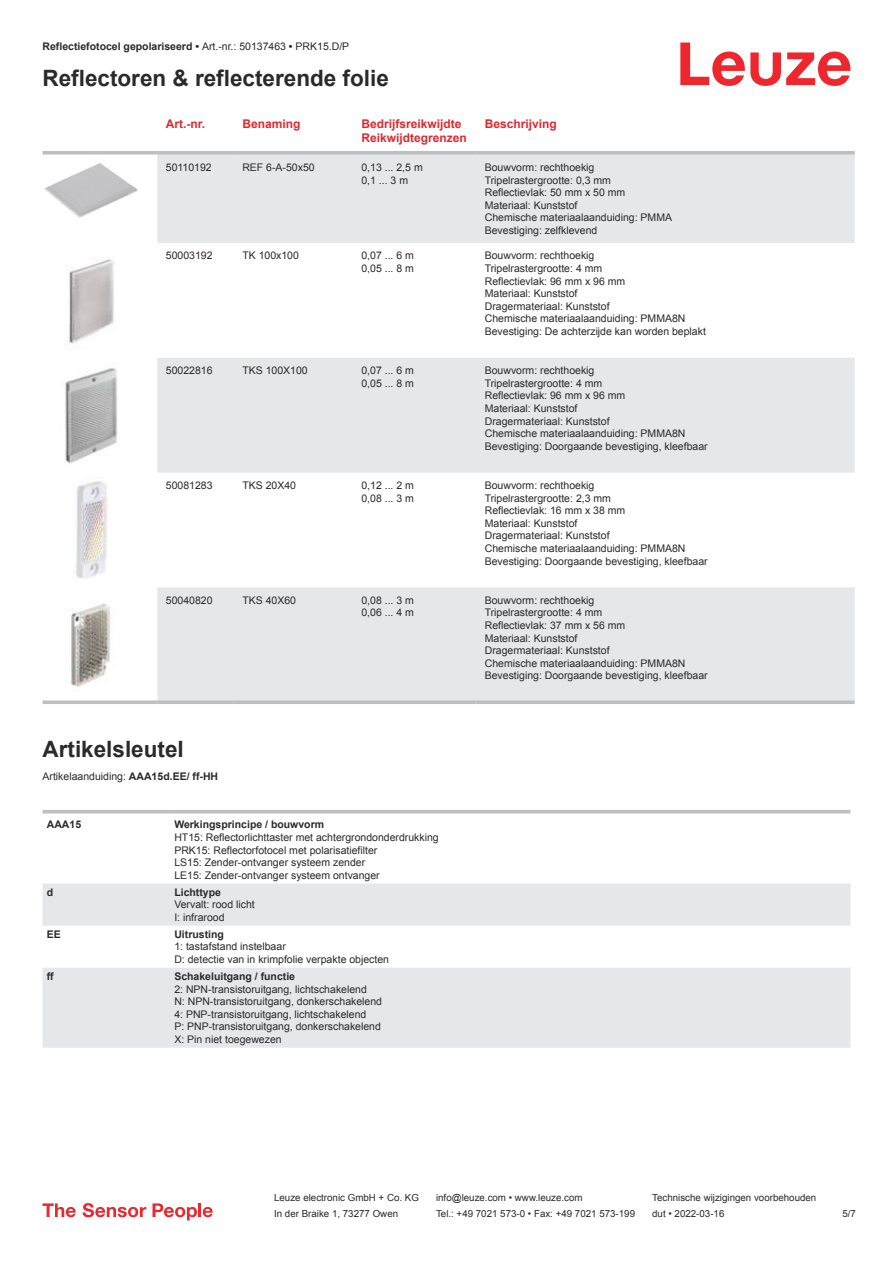
<style>
.page{position:relative;width:893px;height:1263px;background:#fff}
.page>*{position:absolute;margin:0;border:0;box-sizing:border-box;transform-origin:0 0}
.t1{font:700 22.5px "Arial";color:#2b292a}
.t2{font:700 12px/14.4px "Arial";color:#db2a30}
.t3{font:10.5px/12.6px "Arial";color:#2b292a}
.t4{font:700 10.5px "Arial";color:#2b292a}
.t5{font:9.75px "Arial";color:#2b292a}
.s1{font-weight:400}
.s2{font-weight:700}
</style>
<div class="page">
<svg style="left:680px;top:43px;width:170px;height:43px"></svg>
<svg style="left:157px;top:155px;width:698px;height:545px;fill:#e6e7e9"></svg>
<svg style="left:43px;top:151px;width:114px;height:4px"></svg>
<svg style="left:157px;top:151px;width:77px;height:4px"></svg>
<svg style="left:234px;top:151px;width:119px;height:4px"></svg>
<svg style="left:353px;top:151px;width:123px;height:4px"></svg>
<svg style="left:476px;top:151px;width:379px;height:4px;background:#c1c3c5"></svg>
<svg style="left:43px;top:700px;width:114px;height:4px"></svg>
<svg style="left:157px;top:700px;width:77px;height:4px"></svg>
<svg style="left:234px;top:700px;width:119px;height:4px"></svg>
<svg style="left:353px;top:700px;width:123px;height:4px"></svg>
<svg style="left:476px;top:700px;width:379px;height:4px;background:#c1c3c5"></svg>
<img style="left:44px;top:163px;width:94px;height:55px">
<img style="left:69px;top:259px;width:45px;height:85px">
<img style="left:65px;top:368px;width:53px;height:96px">
<img style="left:73px;top:481px;width:34px;height:98px">
<img style="left:70px;top:603px;width:41px;height:84px">
<svg style="left:43px;top:813px;width:807px;height:1px"></svg>
<svg style="left:43px;top:883px;width:807px;height:164px;fill:#e6e7e9"></svg>
<hr style="left:43px;top:810px;width:127px;height:3px;background:#bdbfc1">
<hr style="left:170px;top:810px;width:680px;height:3px;background:#bdbfc1">
<svg style="left:43px;top:1203px;width:33px;height:14px"></svg>
<svg style="left:83px;top:1203px;width:63px;height:14px"></svg>
<svg style="left:153px;top:1203px;width:44px;height:17px"></svg>
<hr style="left:198px;top:1203px;width:3px;height:14px;background:#ed272d">
<svg style="left:203px;top:1207px;width:10px;height:10px"></svg>
<p class="t4" style="left:43px;top:43px;width:308px">Reflectiefotocel gepolariseerd • <span class="s1">Art.-nr.: 50137463</span> • <span class="s1">PRK15.D/P</span></p>
<h1 class="t1" style="left:43px;top:70px;width:348px">Reflectoren &amp; reflecterende folie</h1>
<p class="t2" style="left:166px;top:117px;width:41px">Art.-nr.</p>
<p class="t2" style="left:242px;top:117px;width:60px">Benaming</p>
<p class="t2" style="left:361px;top:117px;width:107px">Bedrijfsreikwijdte<br>Reikwijdtegrenzen</p>
<p class="t2" style="left:485px;top:117px;width:74px">Beschrijving</p>
<p class="t3" style="left:166px;top:162px;width:47px">50110192</p>
<p class="t3" style="left:242px;top:162px;width:74px">REF 6-A-50x50</p>
<p class="t3" style="left:361px;top:162px;width:63px">0,13 ... 2,5 m<br>0,1 ... 3 m</p>
<p class="t3" style="left:485px;top:162px;width:189px">Bouwvorm: rechthoekig<br>Tripelrastergrootte: 0,3 mm<br>Reflectievlak: 50 mm x 50 mm<br>Materiaal: Kunststof<br>Chemische materiaalaanduiding: PMMA<br>Bevestiging: zelfklevend</p>
<p class="t3" style="left:166px;top:250px;width:48px">50003192</p>
<p class="t3" style="left:242px;top:250px;width:58px">TK 100x100</p>
<p class="t3" style="left:361px;top:250px;width:54px">0,07 ... 6 m<br>0,05 ... 8 m</p>
<p class="t3" style="left:485px;top:250px;width:223px">Bouwvorm: rechthoekig<br>Tripelrastergrootte: 4 mm<br>Reflectievlak: 96 mm x 96 mm<br>Materiaal: Kunststof<br>Dragermateriaal: Kunststof<br>Chemische materiaalaanduiding: PMMA8N<br>Bevestiging: De achterzijde kan worden beplakt</p>
<p class="t3" style="left:166px;top:365px;width:48px">50022816</p>
<p class="t3" style="left:242px;top:365px;width:67px">TKS 100X100</p>
<p class="t3" style="left:361px;top:365px;width:54px">0,07 ... 6 m<br>0,05 ... 8 m</p>
<p class="t3" style="left:485px;top:365px;width:224px">Bouwvorm: rechthoekig<br>Tripelrastergrootte: 4 mm<br>Reflectievlak: 96 mm x 96 mm<br>Materiaal: Kunststof<br>Dragermateriaal: Kunststof<br>Chemische materiaalaanduiding: PMMA8N<br>Bevestiging: Doorgaande bevestiging, kleefbaar</p>
<p class="t3" style="left:166px;top:480px;width:48px">50081283</p>
<p class="t3" style="left:242px;top:480px;width:55px">TKS 20X40</p>
<p class="t3" style="left:361px;top:480px;width:54px">0,12 ... 2 m<br>0,08 ... 3 m</p>
<p class="t3" style="left:485px;top:480px;width:224px">Bouwvorm: rechthoekig<br>Tripelrastergrootte: 2,3 mm<br>Reflectievlak: 16 mm x 38 mm<br>Materiaal: Kunststof<br>Dragermateriaal: Kunststof<br>Chemische materiaalaanduiding: PMMA8N<br>Bevestiging: Doorgaande bevestiging, kleefbaar</p>
<p class="t3" style="left:166px;top:595px;width:48px">50040820</p>
<p class="t3" style="left:242px;top:595px;width:55px">TKS 40X60</p>
<p class="t3" style="left:361px;top:595px;width:54px">0,08 ... 3 m<br>0,06 ... 4 m</p>
<p class="t3" style="left:485px;top:595px;width:224px">Bouwvorm: rechthoekig<br>Tripelrastergrootte: 4 mm<br>Reflectievlak: 37 mm x 56 mm<br>Materiaal: Kunststof<br>Dragermateriaal: Kunststof<br>Chemische materiaalaanduiding: PMMA8N<br>Bevestiging: Doorgaande bevestiging, kleefbaar</p>
<h1 class="t1" style="left:43px;top:740px;width:143px">Artikelsleutel</h1>
<p class="t3" style="left:43px;top:771px;width:177px">Artikelaanduiding: <span class="s2">AAA15d.EE/ ff-HH</span></p>
<p class="t4" style="left:47px;top:821px;width:36px">AAA15</p>
<p class="t4" style="left:174px;top:821px;width:151px">Werkingsprincipe / bouwvorm</p>
<p class="t3" style="left:174px;top:832px;width:266px">HT15: Reflectorlichttaster met achtergrondonderdrukking PRK15: Reflectorfotocel met polarisatiefilter<br>LS15: Zender-ontvanger systeem zender<br>LE15: Zender-ontvanger systeem ontvanger</p>
<p class="t4" style="left:47px;top:888px;width:8px">d</p>
<p class="t4" style="left:174px;top:888px;width:48px">Lichttype</p>
<p class="t3" style="left:174px;top:899px;width:82px">Vervalt: rood licht<br>I: infrarood</p>
<p class="t4" style="left:47px;top:930px;width:16px">EE</p>
<p class="t4" style="left:174px;top:930px;width:51px">Uitrusting</p>
<p class="t3" style="left:174px;top:941px;width:216px">1: tastafstand instelbaar<br>D: detectie van in krimpfolie verpakte objecten</p>
<p class="t4" style="left:47px;top:972px;width:8px">ff</p>
<p class="t4" style="left:174px;top:972px;width:122px">Schakeluitgang / functie</p>
<p class="t3" style="left:174px;top:983px;width:209px">2: NPN-transistoruitgang, lichtschakelend<br>N: NPN-transistoruitgang, donkerschakelend 4: PNP-transistoruitgang, lichtschakelend<br>P: PNP-transistoruitgang, donkerschakelend X: Pin niet toegewezen</p>
<p class="t5" style="left:274px;top:1194px;width:146px">Leuze electronic GmbH + Co. KG</p>
<p class="t5" style="left:436px;top:1194px;width:148px">info@leuze.com • www.leuze.com</p>
<p class="t5" style="left:652px;top:1194px;width:166px">Technische wijzigingen voorbehouden</p>
<p class="t5" style="left:274px;top:1210px;width:126px">In der Braike 1, 73277 Owen</p>
<p class="t5" style="left:436px;top:1210px;width:201px">Tel.: +49 7021 573-0 • Fax: +49 7021 573-199</p>
<p class="t5" style="left:652px;top:1210px;width:74px">dut • 2022-03-16</p>
<p class="t5" style="left:842px;top:1210px;width:15px">5 /7</p>
</div>
